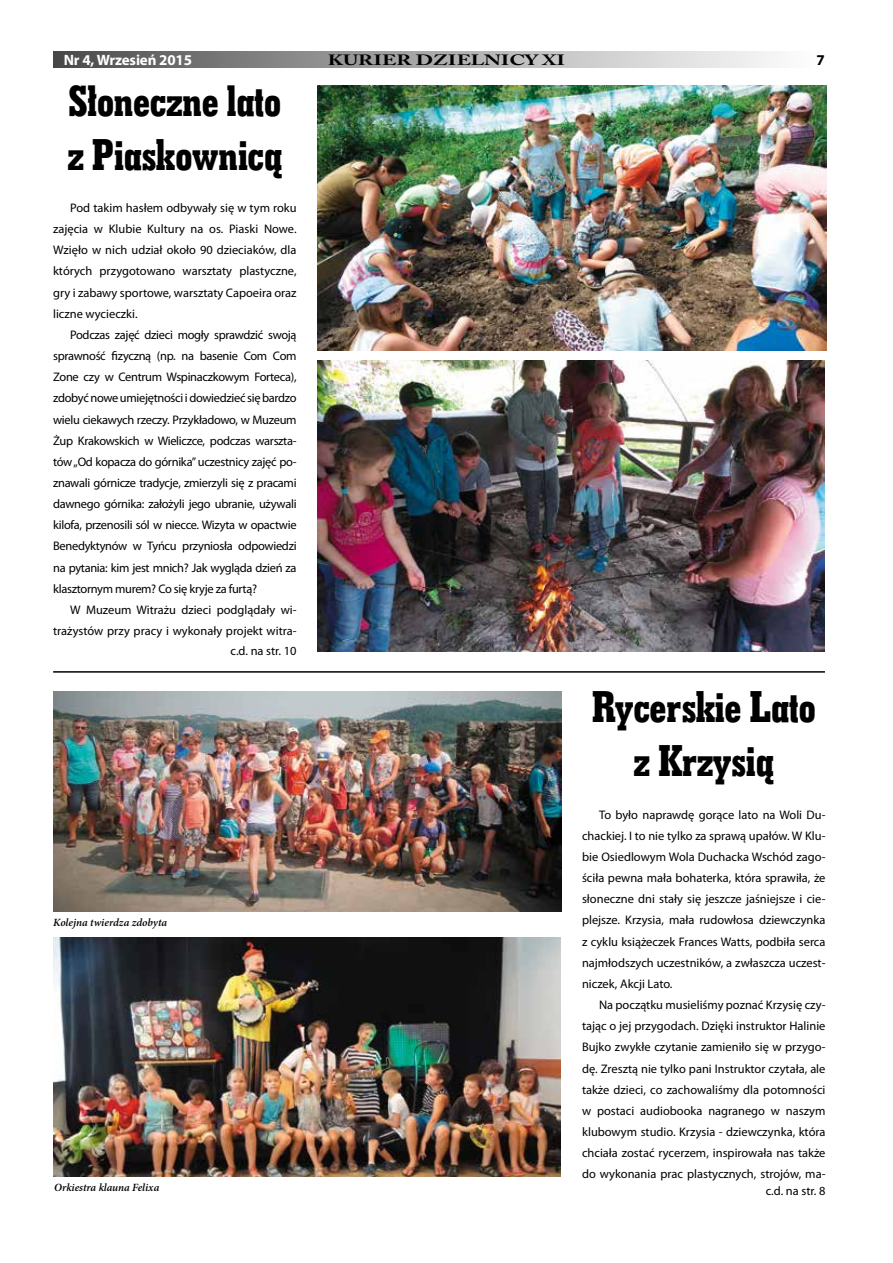
<style>
.page{position:relative;width:893px;height:1263px;background:#fff}
.page>*{position:absolute;margin:0;border:0;box-sizing:border-box;transform-origin:0 0}
.t1{font:45px/54px "Geo Slab 703 X Bd Cn EU";letter-spacing:-.01em;color:#000}
.t2{font:700 15px "Myriad Pro";letter-spacing:-.01em;color:#fff}
.t3{font:700 15px "Myriad Pro";color:#000}
.t4{font:700 14.85px "Adobe Caslon Pro";color:#000;scale:1.4 1}
.t5{font:12.45px/21.1px "Myriad Pro";color:#000;text-align:justify}
.t6{font:italic 600 11.1px "Minion Pro";letter-spacing:-.005em;color:#000}
</style>
<div class="page">
<div style="left:53px;top:51px;width:773px;height:16px;background:linear-gradient(to right,#4e4e4e,#fff)"></div>
<img style="left:318px;top:85px;width:508px;height:266px">
<img style="left:318px;top:360px;width:507px;height:291px">
<hr style="left:53px;top:671px;width:772px;height:2px;background:#000">
<img style="left:53px;top:691px;width:508px;height:221px">
<img style="left:53px;top:937px;width:507px;height:239px">
<p class="t2" style="left:64px;top:51px;width:130px">Nr 4, Wrzesień 2015</p>
<p class="t4" style="left:328px;top:51px;width:171px">KURIER DZIELNICY XI</p>
<p class="t3" style="left:817px;top:51px;width:10px">7</p>
<h1 class="t1" style="left:67px;top:72px;width:216px">Słoneczne lato z Piaskownicą</h1>
<p class="t5" style="left:53px;top:197px;width:245px;text-indent:17px">Pod takim hasłem odbywały się w tym roku zajęcia w Klubie Kultury na os. Piaski Nowe.<br>Wzięło w nich udział około 90 dzieciaków, dla których przygotowano warsztaty plastyczne, gry i zabawy sportowe, warsztaty Capoeira oraz liczne wycieczki.</p>
<p class="t5" style="left:53px;top:324px;width:245px;text-indent:17px">Podczas zajęć dzieci mogły sprawdzić swoją sprawność fizyczną (np. na basenie Com Com Zone czy w Centrum Wspinaczkowym Forteca), zdobyć nowe umiejętności i dowiedzieć się bardzo wielu ciekawych rzeczy. Przykładowo, w Muzeum Żup Krakowskich w Wieliczce, podczas warszta&shy;tów „Od kopacza do górnika” uczestnicy zajęć po&shy;znawali górnicze tradycje, zmierzyli się z pracami dawnego górnika: założyli jego ubranie, używali kilofa, przenosili sól w niecce. Wizyta w opactwie Benedyktynów w Tyńcu przyniosła odpowiedzi na pytania: kim jest mnich? Jak wygląda dzień za klasztornym murem? Co się kryje za furtą?</p>
<p class="t5" style="left:53px;top:599px;width:245px;text-align:right">W Muzeum Witrażu dzieci podglądały wi&shy;trażystów przy pracy i wykonały projekt witra-</p>
<p class="t5" style="left:231px;top:640px;width:67px">c.d. na str. 10</p>
<p class="t6" style="left:53px;top:914px;width:116px">Kolejna twierdza zdobyta</p>
<p class="t6" style="left:54px;top:1179px;width:107px">Orkiestra klauna Felixa</p>
<h1 class="t1" style="left:592px;top:679px;width:226px;text-align:center">Rycerskie Lato z Krzysią</h1>
<p class="t5" style="left:582px;top:804px;width:245px;text-indent:17px">To było naprawdę gorące lato na Woli Du&shy;chackiej. I to nie tylko za sprawą upałów. W Klu&shy;bie Osiedlowym Wola Duchacka Wschód zago&shy;ściła pewna mała bohaterka, która sprawiła, że słoneczne dni stały się jeszcze jaśniejsze i cie&shy;plejsze. Krzysia, mała rudowłosa dziewczynka z cyklu książeczek Frances Watts, podbiła serca najmłodszych uczestników, a zwłaszcza uczest&shy;niczek, Akcji Lato.</p>
<p class="t5" style="left:582px;top:994px;width:245px;text-indent:17px">Na początku musieliśmy poznać Krzysię czy&shy;tając o jej przygodach. Dzięki instruktor Halinie Bujko zwykłe czytanie zamieniło się w przygo&shy;dę. Zresztą nie tylko pani Instruktor czytała, ale także dzieci, co zachowaliśmy dla potomności w postaci audiobooka nagranego w naszym klubowym studio. Krzysia - dziewczynka, która chciała zostać rycerzem, inspirowała nas także do wykonania prac plastycznych, strojów, ma-</p>
<p class="t5" style="left:766px;top:1180px;width:61px">c.d. na str. 8</p>
</div>
